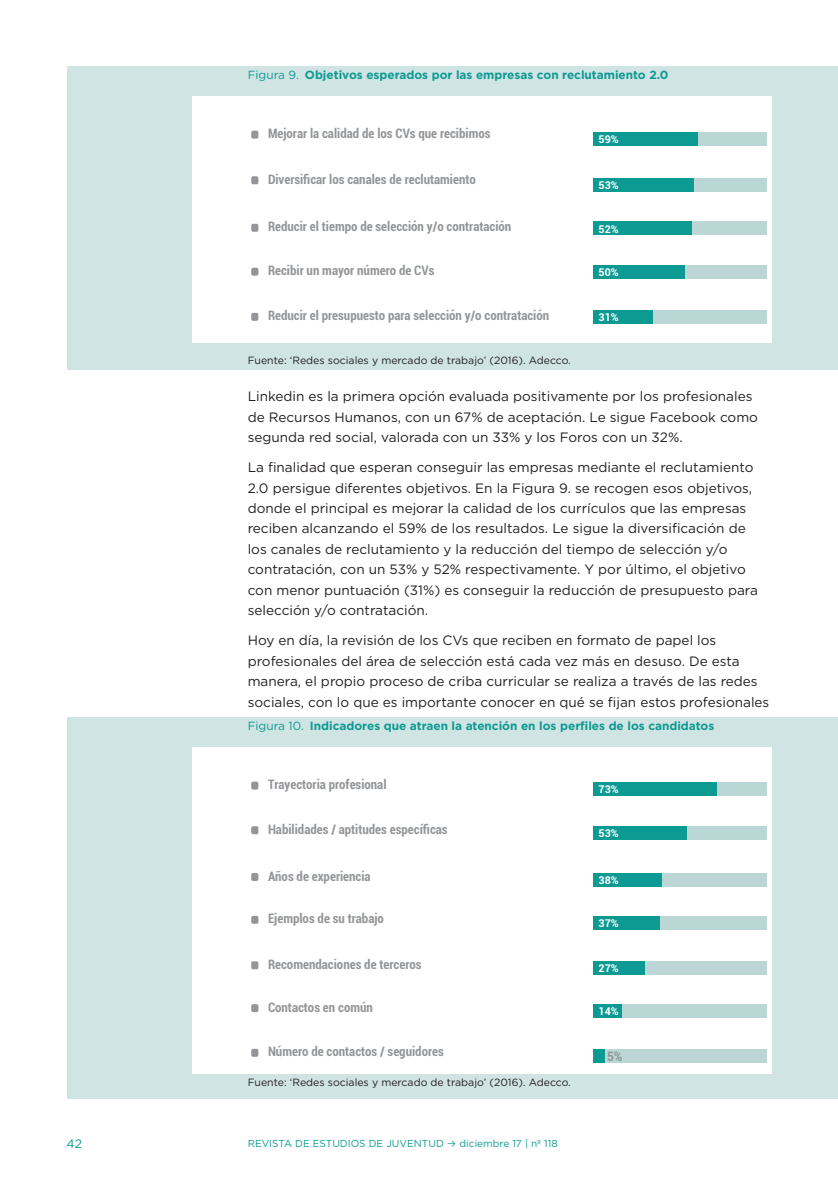
<style>
.page{position:relative;width:838px;height:1185px;background:#fff}
.page>*{position:absolute;margin:0;border:0;box-sizing:border-box;transform-origin:0 0}
.t1{font:13.65px/20.3px "Gotham";color:#231f20}
.t2{font:700 condensed 12.95px "Roboto";color:#939598}
.t3{font:12.25px "Gotham";color:#0d9a93}
.t4{font:700 11.9px "Gotham";color:#0d9a93}
.t5{font:700 10.67px "Roboto";color:#fff}
.t6{font:10.5px "Gotham";color:#231f20}
.t7{font:10.15px "Gotham";color:#0d9a93}
.s1{font-weight:400}
.s2{font-family:"Bryant";font-weight:500;font-size:10.5px}
</style>
<div class="page">
<div style="left:68px;top:67px;width:769px;height:303px;background:#d0e4e3"></div>
<div style="left:192px;top:96px;width:579px;height:247px;background:#fff"></div>
<div style="left:593px;top:132px;width:173px;height:14px;background:#bad7d6"></div>
<div style="left:593px;top:132px;width:104px;height:14px;background:#0d9a93"></div>
<div style="left:251px;top:131px;width:7px;height:8px;background:#939598;border-radius:2px"></div>
<div style="left:593px;top:310px;width:173px;height:14px;background:#bad7d6"></div>
<div style="left:593px;top:310px;width:60px;height:14px;background:#0d9a93"></div>
<div style="left:251px;top:313px;width:7px;height:8px;background:#939598;border-radius:2px"></div>
<div style="left:593px;top:266px;width:173px;height:13px;background:#bad7d6"></div>
<div style="left:593px;top:266px;width:91px;height:13px;background:#0d9a93"></div>
<div style="left:251px;top:268px;width:7px;height:8px;background:#939598;border-radius:2px"></div>
<div style="left:593px;top:222px;width:173px;height:13px;background:#bad7d6"></div>
<div style="left:593px;top:222px;width:98px;height:13px;background:#0d9a93"></div>
<div style="left:251px;top:224px;width:7px;height:8px;background:#939598;border-radius:2px"></div>
<div style="left:593px;top:178px;width:173px;height:13px;background:#bad7d6"></div>
<div style="left:593px;top:178px;width:100px;height:13px;background:#0d9a93"></div>
<div style="left:251px;top:176px;width:7px;height:8px;background:#939598;border-radius:2px"></div>
<div style="left:68px;top:717px;width:769px;height:381px;background:#d0e4e3"></div>
<div style="left:192px;top:747px;width:579px;height:327px;background:#fff"></div>
<div style="left:593px;top:782px;width:173px;height:13px;background:#bad7d6"></div>
<div style="left:593px;top:782px;width:123px;height:13px;background:#0d9a93"></div>
<div style="left:251px;top:781px;width:7px;height:8px;background:#939598;border-radius:2px"></div>
<div style="left:593px;top:826px;width:173px;height:14px;background:#bad7d6"></div>
<div style="left:593px;top:826px;width:93px;height:14px;background:#0d9a93"></div>
<div style="left:251px;top:826px;width:7px;height:8px;background:#939598;border-radius:2px"></div>
<div style="left:593px;top:873px;width:173px;height:14px;background:#bad7d6"></div>
<div style="left:593px;top:873px;width:68px;height:14px;background:#0d9a93"></div>
<div style="left:251px;top:873px;width:7px;height:8px;background:#939598;border-radius:2px"></div>
<div style="left:593px;top:916px;width:173px;height:13px;background:#bad7d6"></div>
<div style="left:593px;top:916px;width:66px;height:13px;background:#0d9a93"></div>
<div style="left:251px;top:916px;width:7px;height:8px;background:#939598;border-radius:2px"></div>
<div style="left:593px;top:961px;width:173px;height:14px;background:#bad7d6"></div>
<div style="left:593px;top:961px;width:51px;height:14px;background:#0d9a93"></div>
<div style="left:251px;top:961px;width:7px;height:8px;background:#939598;border-radius:2px"></div>
<div style="left:593px;top:1004px;width:173px;height:14px;background:#bad7d6"></div>
<div style="left:593px;top:1004px;width:28px;height:14px;background:#0d9a93"></div>
<div style="left:251px;top:1004px;width:7px;height:8px;background:#939598;border-radius:2px"></div>
<div style="left:593px;top:1049px;width:173px;height:13px;background:#bad7d6"></div>
<div style="left:593px;top:1049px;width:11px;height:13px;background:#0d9a93"></div>
<div style="left:251px;top:1049px;width:7px;height:8px;background:#939598;border-radius:2px"></div>
<p class="t4" style="left:248px;top:67px;width:422px"><span class="s1">Figura 9.</span> Objetivos esperados por las empresas con reclutamiento 2.0</p>
<p class="t2" style="left:268px;top:124px;width:224px">Mejorar la calidad de los CVs que recibimos</p>
<p class="t5" style="left:598px;top:132px;width:22px">59%</p>
<p class="t2" style="left:268px;top:170px;width:209px">Diversificar los canales de reclutamiento</p>
<p class="t5" style="left:598px;top:177px;width:22px">53%</p>
<p class="t2" style="left:268px;top:218px;width:245px">Reducir el tiempo de selección y/o contratación</p>
<p class="t5" style="left:598px;top:221px;width:22px">52%</p>
<p class="t2" style="left:268px;top:261px;width:168px">Recibir un mayor número de CVs</p>
<p class="t5" style="left:598px;top:265px;width:22px">50%</p>
<p class="t2" style="left:268px;top:307px;width:283px">Reducir el presupuesto para selección y/o contratación</p>
<p class="t5" style="left:598px;top:310px;width:22px">31%</p>
<p class="t6" style="left:248px;top:354px;width:324px">Fuente: ‘Redes sociales y mercado de trabajo’ (2016). Adecco.</p>
<p class="t1" style="left:248px;top:386px;width:511px">Linkedin es la primera opción evaluada positivamente por los profesionales de Recursos Humanos, con un 67% de aceptación. Le sigue Facebook como segunda red social, valorada con un 33% y los Foros con un 32%.</p>
<p class="t1" style="left:248px;top:457px;width:511px">La finalidad que esperan conseguir las empresas mediante el reclutamiento 2.0 persigue diferentes objetivos. En la Figura 9. se recogen esos objetivos, donde el principal es mejorar la calidad de los currículos que las empresas reciben alcanzando el 59% de los resultados. Le sigue la diversificación de los canales de reclutamiento y la reducción del tiempo de selección y/o contratación, con un 53% y 52% respectivamente. Y por último, el objetivo con menor puntuación (31%) es conseguir la reducción de presupuesto para selección y/o contratación.</p>
<p class="t1" style="left:248px;top:630px;width:523px">Hoy en día, la revisión de los CVs que reciben en formato de papel los profesionales del área de selección está cada vez más en desuso. De esta manera, el propio proceso de criba curricular se realiza a través de las redes sociales, con lo que es importante conocer en qué se fijan estos profesionales</p>
<p class="t4" style="left:248px;top:718px;width:468px"><span class="s1">Figura 10.</span> Indicadores que atraen la atención en los perfiles de los candidatos</p>
<p class="t2" style="left:268px;top:775px;width:120px">Trayectoria profesional</p>
<p class="t5" style="left:598px;top:781px;width:22px">73%</p>
<p class="t2" style="left:268px;top:820px;width:181px">Habilidades / aptitudes específicas</p>
<p class="t5" style="left:598px;top:826px;width:22px">53%</p>
<p class="t2" style="left:268px;top:867px;width:104px">Años de experiencia</p>
<p class="t5" style="left:598px;top:873px;width:22px">38%</p>
<p class="t2" style="left:268px;top:909px;width:117px">Ejemplos de su trabajo</p>
<p class="t5" style="left:598px;top:915px;width:22px">37%</p>
<p class="t2" style="left:268px;top:955px;width:155px">Recomendaciones de terceros</p>
<p class="t5" style="left:598px;top:961px;width:22px">27%</p>
<p class="t2" style="left:268px;top:998px;width:106px">Contactos en común</p>
<p class="t5" style="left:598px;top:1004px;width:22px">14%</p>
<p class="t2" style="left:268px;top:1042px;width:177px">Número de contactos / seguidores</p>
<p class="t2" style="left:607px;top:1047px;width:17px">5%</p>
<p class="t6" style="left:248px;top:1075px;width:324px">Fuente: ‘Redes sociales y mercado de trabajo’ (2016). Adecco.</p>
<p class="t3" style="left:67px;top:1136px;width:17px">42</p>
<p class="t7" style="left:248px;top:1137px;width:311px">REVISTA DE ESTUDIOS DE JUVENTUD <span class="s2">≥</span> diciembre 17 | nº 118</p>
</div>
